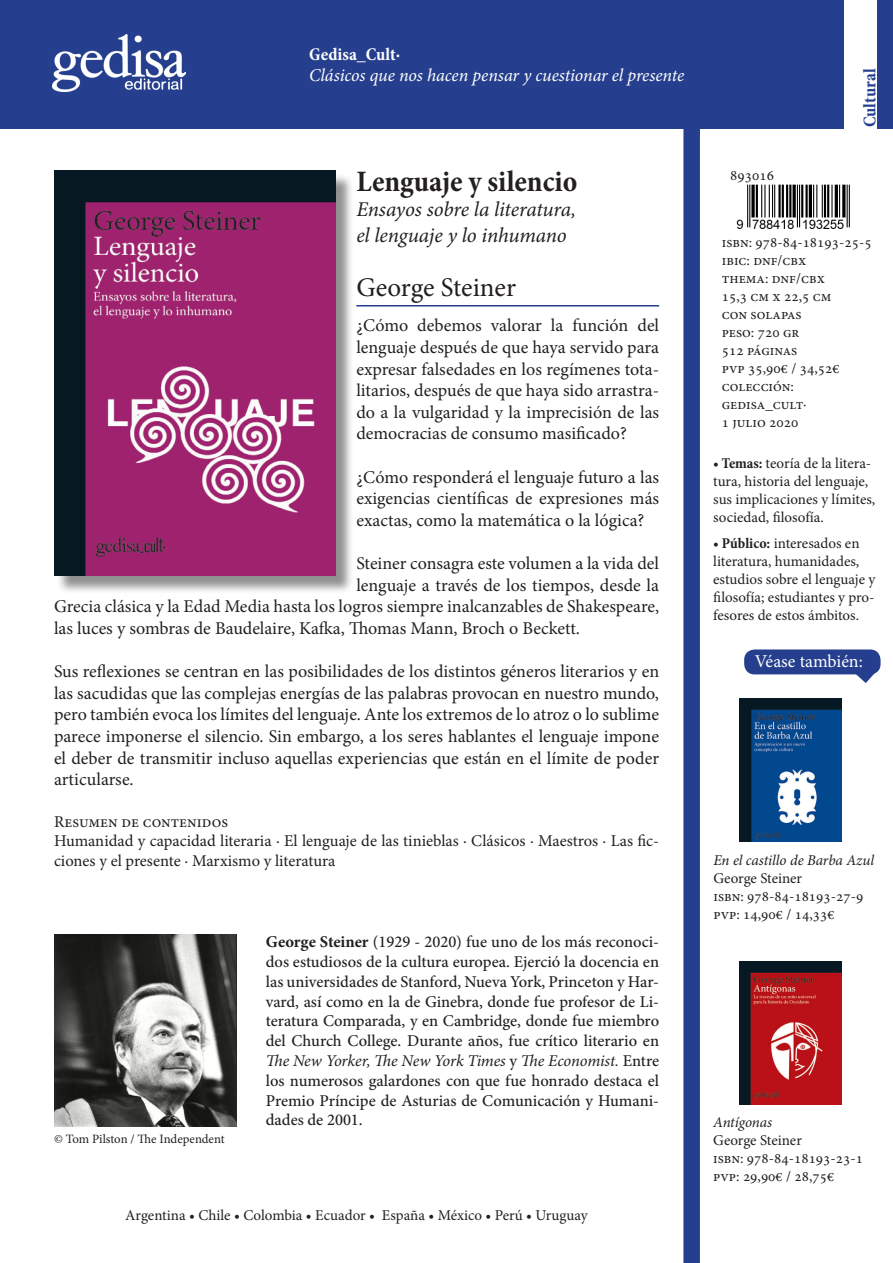
<style>
.page{position:relative;width:893px;height:1263px;background:#fff}
.page>*{position:absolute;margin:0;border:0;box-sizing:border-box;transform-origin:0 0}
.t1{font:700 condensed 30px "Minion Pro";color:#231f20}
.t2{font:27px "Minion Pro";letter-spacing:-.01em;color:#231f20}
.t3{font:italic 21px "Minion Pro";letter-spacing:-.01em;color:#231f20}
.Texto_bruto{font:18px/21.6px "Minion Pro";color:#231f20;text-align:justify}
.t4{font:italic 18px "Minion Pro";letter-spacing:-.005em;color:#fff}
.t5{font:18px "Minion Pro";letter-spacing:-.005em;color:#fff}
.t6{font:700 condensed 18px "Minion Pro";color:#fff}
.Clasificación{font:700 condensed 18px "Minion Pro";color:#253f8e}
.Autores{font:500 16.5px/19.8px "Minion Pro";color:#231f20;text-align:justify}
.Texto_bruto-2{font:16.5px/19.8px "Minion Pro";color:#231f20}
.Temas_y_público{font:15px/18px "Minion Pro";color:#231f20}
.Datos_técnicos{font:15px "Minion Pro";color:#231f20}
.Datos_técnicos-2{font:italic 15px "Minion Pro";letter-spacing:-.005em;color:#231f20}
.Clasificación-2{font:12.75px "Minion Pro";color:#231f20}
.s1{font-weight:700}
.s2{font-weight:400;font-style:italic}
.s3{font-weight:700;font-stretch:condensed}
</style>
<div class="page">
<div style="left:0;top:0;width:893px;height:128px;background:#253f8e"></div>
<div style="left:844px;top:0;width:33px;height:129px;background:#fff"></div>
<div style="left:56px;top:173px;width:298px;height:421px;background:#231f20;opacity:.5"></div>
<img style="left:54px;top:170px;width:281px;height:406px">
<hr style="left:356px;top:305px;width:303px;height:1px;background:#253f8e">
<div style="left:683px;top:120px;width:17px;height:1143px;background:#253f8e"></div>
<img style="left:53px;top:34px;width:133px;height:57px">
<img style="left:736px;top:184px;width:114px;height:45px">
<img style="left:54px;top:935px;width:183px;height:191px">
<svg style="left:848px;top:652px;width:31px;height:31px"></svg>
<div style="left:744px;top:649px;width:136px;height:25px;background:#253f8e;border-radius:10px"></div>
<img style="left:740px;top:962px;width:101px;height:143px">
<img style="left:740px;top:699px;width:101px;height:143px">
<p class="t6" style="left:309px;top:42px;width:93px">Gedisa_Cult·</p>
<p class="t4" style="left:309px;top:63px;width:377px">Clásicos que nos hacen pensar y cuestionar el presente</p>
<p class="t1" style="left:356px;top:161px;width:223px">Lenguaje y silencio</p>
<p class="t3" style="left:356px;top:195px;width:221px">Ensayos sobre la literatura,</p>
<p class="t3" style="left:356px;top:221px;width:212px">el lenguaje y lo inhumano</p>
<p class="t2" style="left:356px;top:269px;width:161px">George Steiner</p>
<p class="Texto_bruto" style="left:356px;top:315px;width:304px">¿Cómo debemos valorar la función del lenguaje después de que haya servido para expresar falsedades en los regímenes tota&shy;litarios, después de que haya sido arrastra&shy;do a la vulgaridad y la imprecisión de las democracias de consumo masificado?</p>
<p class="Texto_bruto" style="left:356px;top:466px;width:304px">¿Cómo responderá el lenguaje futuro a las exigencias científicas de expresiones más exactas, como la matemática o la lógica?</p>
<p class="Texto_bruto" style="left:356px;top:552px;width:304px">Steiner consagra este volumen a la vida del</p>
<p class="Texto_bruto" style="left:356px;top:574px;width:304px">lenguaje a través de los tiempos, desde la</p>
<p class="Texto_bruto" style="left:54px;top:596px;width:607px">Grecia clásica y la Edad Media hasta los logros siempre inalcanzables de Shakespeare,</p>
<p class="Texto_bruto" style="left:54px;top:617px;width:527px">las luces y sombras de Baudelaire, Kafka, Thomas Mann, Broch o Beckett.</p>
<p class="Texto_bruto" style="left:54px;top:661px;width:607px">Sus reflexiones se centran en las posibilidades de los distintos géneros literarios y en las sacudidas que las complejas energías de las palabras provocan en nuestro mundo, pero también evoca los límites del lenguaje. Ante los extremos de lo atroz o lo sublime parece imponerse el silencio. Sin embargo, a los seres hablantes el lenguaje impone el deber de transmitir incluso aquellas experiencias que están en el límite de poder articularse.</p>
<p class="Texto_bruto-2" style="left:54px;top:811px;width:176px">Resumen de contenidos</p>
<p class="Texto_bruto-2" style="left:54px;top:831px;width:607px">Humanidad y capacidad literaria · El lenguaje de las tinieblas · Clásicos · Maestros · Las fic&shy;ciones y el presente · Marxismo y literatura</p>
<p class="Clasificación-2" style="left:54px;top:1130px;width:172px">© Tom Pilston / The Independent</p>
<p class="Autores" style="left:266px;top:932px;width:395px"><span class="s1">George Steiner</span> (1929 - 2020) fue uno de los más reconoci&shy;dos estudiosos de la cultura europea. Ejerció la docencia en las universidades de Stanford, Nueva York, Princeton y Har&shy;vard, así como en la de Ginebra, donde fue profesor de Li&shy;teratura Comparada, y en Cambridge, donde fue miembro del Church College. Durante años, fue crítico literario en <span class="s2">The New Yorker, The New York Times</span> y <span class="s2">The Economist.</span> Entre los numerosos galardones con que fue honrado destaca el Premio Príncipe de Asturias de Comunicación y Humani&shy;dades de 2001.</p>
<p class="Temas_y_público" style="left:125px;top:1206px;width:464px">Argentina • Chile • Colombia • Ecuador • España • México • Perú • Uruguay</p>
<p class="Temas_y_público" style="left:730px;top:167px;width:45px">893016</p>
<p class="Clasificación" style="left:857px;top:127px;width:60px;rotate:-90deg">Cultural</p>
<p class="Datos_técnicos" style="left:722px;top:232px;width:151px">isbn: 978-84-18193-25-5</p>
<p class="Temas_y_público" style="left:722px;top:251px;width:86px">ibic: dnf/cbx</p>
<p class="Temas_y_público" style="left:722px;top:269px;width:105px">thema: dnf/cbx</p>
<p class="Datos_técnicos" style="left:722px;top:286px;width:111px">15,3 cm x 22,5 cm</p>
<p class="Datos_técnicos" style="left:722px;top:304px;width:81px">con solapas</p>
<p class="Datos_técnicos" style="left:722px;top:322px;width:79px">peso: 720 gr</p>
<p class="Datos_técnicos" style="left:722px;top:340px;width:77px">512 páginas</p>
<p class="Datos_técnicos" style="left:722px;top:358px;width:119px">pvp 35,90€ / 34,52€</p>
<p class="Datos_técnicos" style="left:722px;top:376px;width:74px">colección:</p>
<p class="Datos_técnicos" style="left:722px;top:394px;width:86px">gedisa_cult·</p>
<p class="Datos_técnicos" style="left:722px;top:412px;width:78px">1 julio 2020</p>
<p class="Temas_y_público" style="left:713px;top:455px;width:164px"><span class="s3">• Temas:</span> teoría de la litera&shy;tura, historia del lenguaje, sus implicaciones y límites, sociedad, filosofía.</p>
<p class="Temas_y_público" style="left:713px;top:534px;width:164px"><span class="s3">• Público:</span> interesados en literatura, humanidades, estudios sobre el lenguaje y filosofía; estudiantes y pro&shy;fesores de estos ámbitos.</p>
<p class="t5" style="left:755px;top:649px;width:110px">Véase también:</p>
<p class="Datos_técnicos-2" style="left:713px;top:850px;width:162px">En el castillo de Barba Azul</p>
<p class="Datos_técnicos" style="left:713px;top:868px;width:90px">George Steiner</p>
<p class="Datos_técnicos" style="left:713px;top:886px;width:151px">isbn: 978-84-18193-27-9</p>
<p class="Datos_técnicos" style="left:713px;top:904px;width:123px">pvp: 14,90€ / 14,33€</p>
<p class="Datos_técnicos-2" style="left:713px;top:1112px;width:61px">Antígonas</p>
<p class="Datos_técnicos" style="left:713px;top:1130px;width:90px">George Steiner</p>
<p class="Datos_técnicos" style="left:713px;top:1148px;width:151px">isbn: 978-84-18193-23-1</p>
<p class="Datos_técnicos" style="left:713px;top:1166px;width:123px">pvp: 29,90€ / 28,75€</p>
</div>
